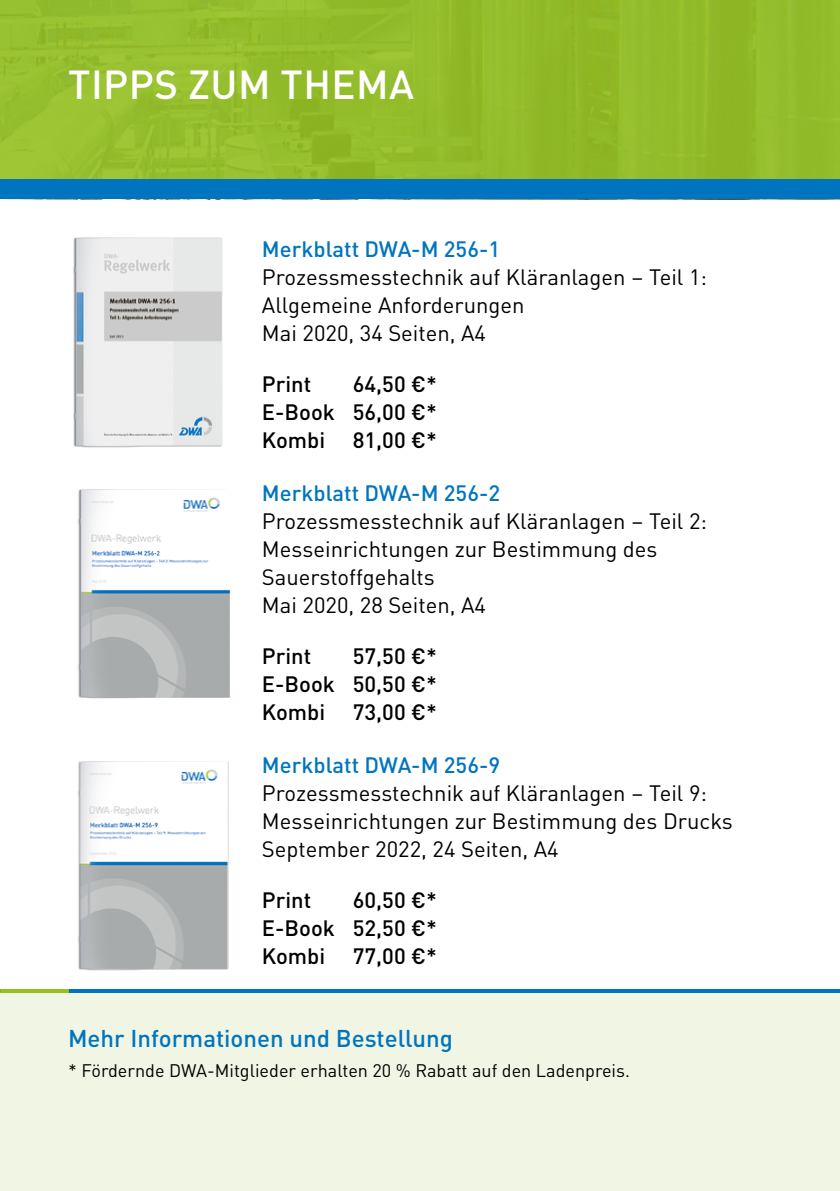
<style>
.page{position:relative;width:840px;height:1191px;background:#fff}
.page>*{position:absolute;margin:0;border:0;box-sizing:border-box;transform-origin:0 0}
.t1{font:500 40px "DINOT";letter-spacing:.01em;color:#fff}
.t2{font:500 24px "DINOT";color:#0075bf}
.t3{font:22px/28px "DINOT";color:#000}
.t4{font:500 22px/28px "DINOT";color:#000;text-align:justify}
.t5{font:500 22px "DINOT";color:#0075bf}
.t6{font:18px "DINOT";color:#000}
</style>
<div class="page">
<div style="left:0;top:0;width:839px;height:199px;background:#93bc2c"></div>
<div style="left:0;top:992px;width:839px;height:199px;background:#f1f6e4"></div>
<hr style="left:0;top:989px;width:69px;height:3px;background:#95c11f">
<img style="left:73px;top:237px;width:150px;height:211px">
<img style="left:77px;top:489px;width:154px;height:210px">
<img style="left:77px;top:761px;width:152px;height:210px">
<hr style="left:69px;top:989px;width:770px;height:3px;background:#0075bf">
<div style="left:0;top:180px;width:839px;height:19px;background:#0075bf"></div>
<h1 class="t1" style="left:68px;top:53px;width:347px">TIPPS ZUM THEMA</h1>
<p class="t5" style="left:262px;top:232px;width:239px">Merkblatt DWA-M 256-1</p>
<p class="t3" style="left:262px;top:262px;width:446px">Prozessmesstechnik auf Kläranlagen – Teil 1:<br>Allgemeine Anforderungen<br>Mai 2020, 34 Seiten, A4</p>
<p class="t4" style="left:262px;top:369px;width:51px">Print</p>
<p class="t4" style="left:262px;top:369px;width:176px;text-indent:91px">64,50 €* E-Book 56,00 €* Kombi 81,00 €*</p>
<p class="t5" style="left:262px;top:476px;width:239px">Merkblatt DWA-M 256-2</p>
<p class="t3" style="left:262px;top:506px;width:446px">Prozessmesstechnik auf Kläranlagen – Teil 2:<br>Messeinrichtungen zur Bestimmung des<br>Sauerstoffgehalts<br>Mai 2020, 28 Seiten, A4</p>
<p class="t4" style="left:262px;top:640px;width:51px">Print</p>
<p class="t4" style="left:262px;top:640px;width:176px;text-indent:91px">57,50 €* E-Book 50,50 €* Kombi 73,00 €*</p>
<p class="t5" style="left:262px;top:748px;width:239px">Merkblatt DWA-M 256-9</p>
<p class="t3" style="left:262px;top:778px;width:472px">Prozessmesstechnik auf Kläranlagen – Teil 9:<br>Messeinrichtungen zur Bestimmung des Drucks<br>September 2022, 24 Seiten, A4</p>
<p class="t4" style="left:262px;top:884px;width:51px">Print</p>
<p class="t4" style="left:262px;top:884px;width:176px;text-indent:91px">60,50 €* E-Book 52,50 €* Kombi 77,00 €*</p>
<p class="t2" style="left:68px;top:1019px;width:386px">Mehr Informationen und Bestellung</p>
<p class="t6" style="left:68px;top:1056px;width:563px">* Fördernde DWA-Mitglieder erhalten 20 % Rabatt auf den Ladenpreis.</p>
</div>
